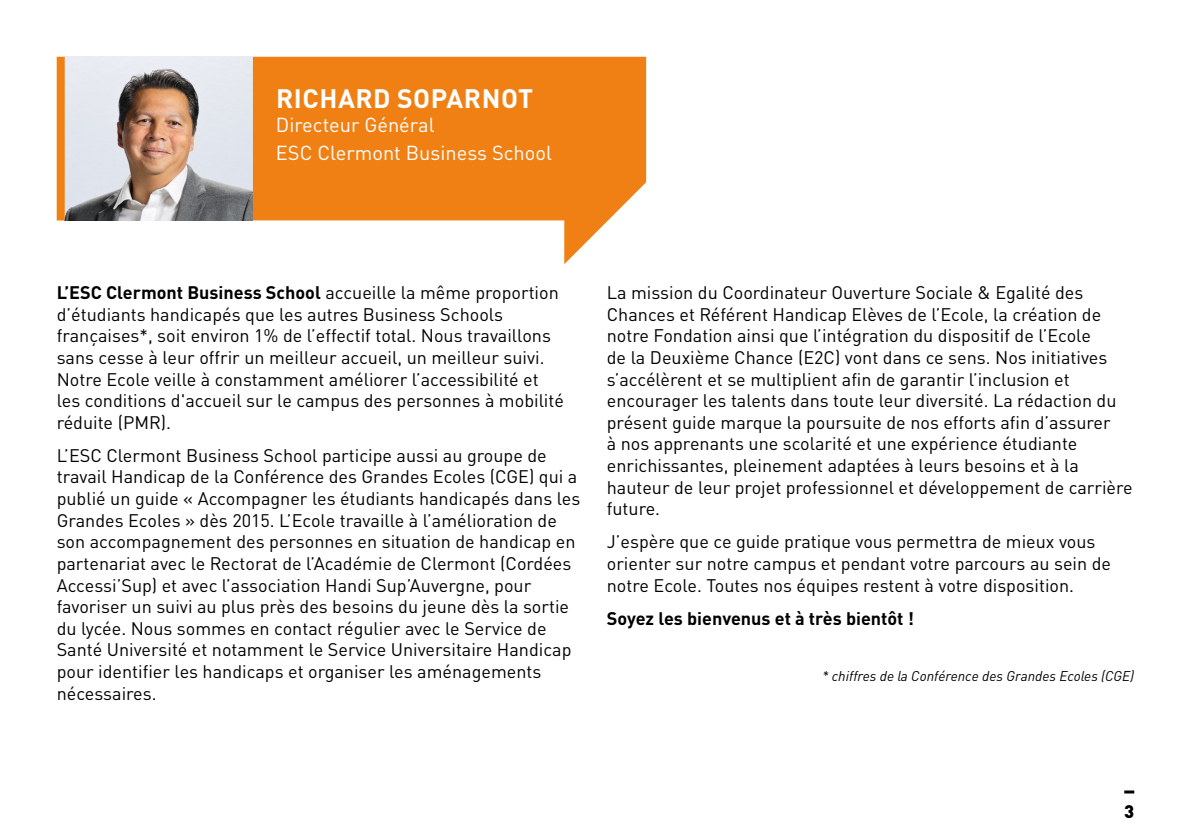
<style>
.page{position:relative;width:1191px;height:840px;background:#fff}
.page>*{position:absolute;margin:0;border:0;box-sizing:border-box;transform-origin:0 0}
.t1{font:700 26.4px "DIN Pro";letter-spacing:.02em;color:#fff}
.t2{font:20px/28.2px "DIN Pro";color:#fff}
.t3{font:18px/21.6px "DIN Pro";color:#000}
.t4{font:700 18px "DIN Pro";color:#000}
.t5{font:900 18px "DIN Pro";color:#000}
.t6{font:italic 14px "DIN Pro";color:#000}
.s1{font-weight:700}
</style>
<div class="page">
<svg style="left:1124px;top:790px;width:10px;height:3px"></svg>
<img style="left:65px;top:57px;width:188px;height:163px">
<div style="left:57px;top:57px;width:8px;height:163px;background:#f08013"></div>
<svg style="left:253px;top:57px;width:393px;height:207px;fill:#f08013"></svg>
<h1 class="t1" style="left:276px;top:76px;width:258px">RICHARD SOPARNOT</h1>
<p class="t2" style="left:276px;top:108px;width:277px">Directeur Général<br>ESC Clermont Business School</p>
<p class="t3" style="left:57px;top:280px;width:509px"><span class="s1">L’ESC Clermont Business School</span> accueille la même proportion d’étudiants handicapés que les autres Business Schools françaises*, soit environ 1% de l’effectif total. Nous travaillons sans cesse à leur offrir un meilleur accueil, un meilleur suivi.<br>Notre Ecole veille à constamment améliorer l’accessibilité et les conditions d'accueil sur le campus des personnes à mobilité réduite (PMR).</p>
<p class="t3" style="left:57px;top:442px;width:525px">L’ESC Clermont Business School participe aussi au groupe de travail Handicap de la Conférence des Grandes Ecoles (CGE) qui a publié un guide « Accompagner les étudiants handicapés dans les Grandes Ecoles » dès 2015. L’Ecole travaille à l’amélioration de son accompagnement des personnes en situation de handicap en partenariat avec le Rectorat de l’Académie de Clermont (Cordées Accessi’Sup) et avec l’association Handi Sup’Auvergne, pour favoriser un suivi au plus près des besoins du jeune dès la sortie du lycée. Nous sommes en contact régulier avec le Service de Santé Université et notamment le Service Universitaire Handicap pour identifier les handicaps et organiser les aménagements nécessaires.</p>
<p class="t3" style="left:607px;top:280px;width:527px">La mission du Coordinateur Ouverture Sociale &amp; Egalité des Chances et Référent Handicap Elèves de l’Ecole, la création de notre Fondation ainsi que l’intégration du dispositif de l’Ecole<br>de la Deuxième Chance (E2C) vont dans ce sens. Nos initiatives s’accélèrent et se multiplient afin de garantir l’inclusion et encourager les talents dans toute leur diversité. La rédaction du présent guide marque la poursuite de nos efforts afin d’assurer<br>à nos apprenants une scolarité et une expérience étudiante enrichissantes, pleinement adaptées à leurs besoins et à la hauteur de leur projet professionnel et développement de carrière future.</p>
<p class="t3" style="left:607px;top:529px;width:506px">J’espère que ce guide pratique vous permettra de mieux vous orienter sur notre campus et pendant votre parcours au sein de notre Ecole. Toutes nos équipes restent à votre disposition.</p>
<p class="t4" style="left:607px;top:602px;width:309px">Soyez les bienvenus et à très bientôt !</p>
<p class="t6" style="left:822px;top:664px;width:314px">* chiffres de la Conférence des Grandes Ecoles (CGE)</p>
<p class="t5" style="left:1124px;top:795px;width:12px">3</p>
</div>
